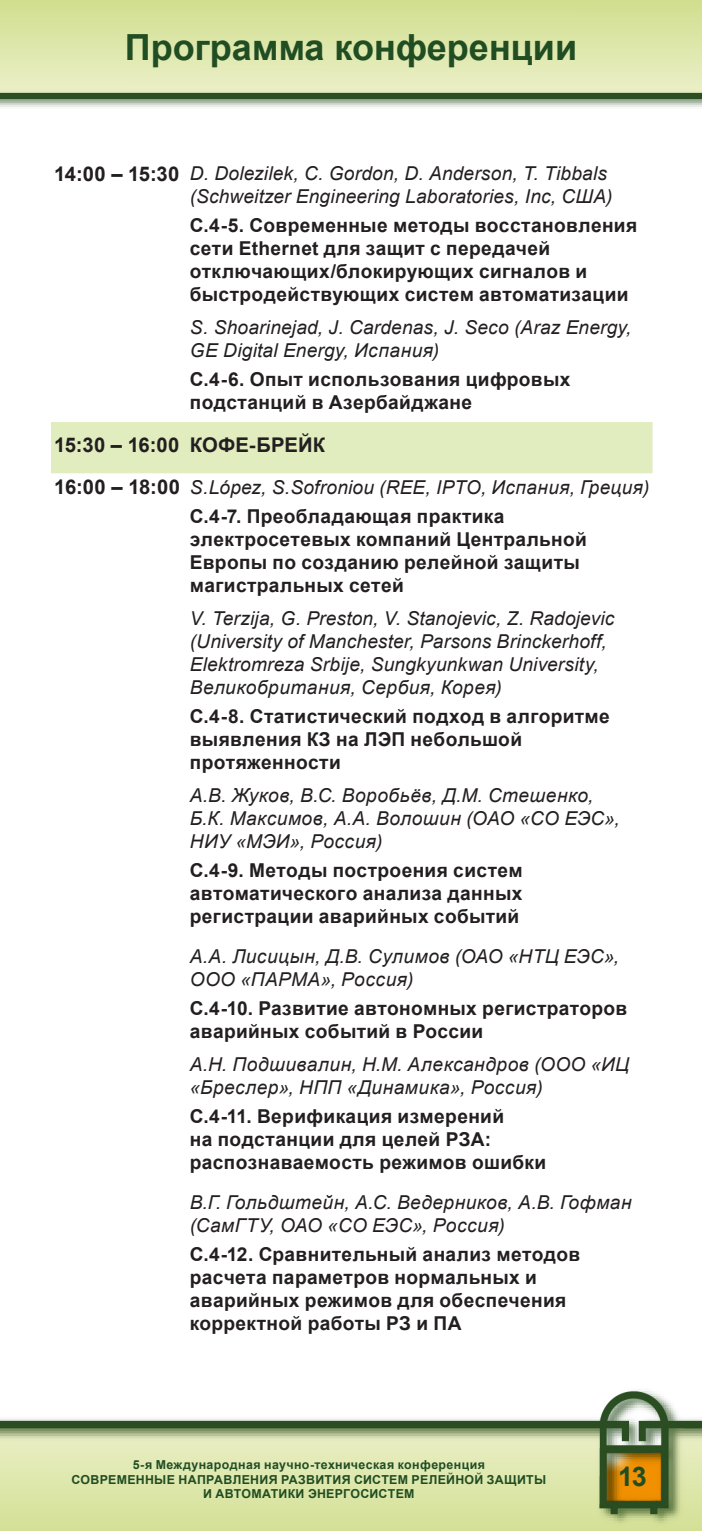
<style>
.page{position:relative;width:702px;height:1531px;background:#fff}
.page>*{position:absolute;margin:0;border:0;box-sizing:border-box;transform-origin:0 0}
.t1{font:700 36px "Arial";color:#214d23}
.t2{font:700 27px "Arial";color:#214d23}
.BASREC_table_data{font:700 20.25px "Arial";letter-spacing:-.005em;color:#231f20}
.BASREC_table_text_bo{font:700 20.25px "Arial";color:#231f20}
.BASREC_table_text_bo-2{font:700 19.12px/22.9px "Arial";letter-spacing:.02em;color:#231f20}
.BASREC_table_text_it{font:italic 19.12px/22.9px "Arial";letter-spacing:.015em;color:#231f20}
.t3{font:700 12.38px/14.8px "Arial";letter-spacing:.025em;color:#214d23;text-align:center}
</style>
<div class="page">
<img style="left:0;top:1390px;width:702px;height:141px">
<img style="left:0;top:0;width:702px;height:107px">
<div style="left:51px;top:422px;width:601px;height:51px;background:#e1ecbf"></div>
<h1 class="t1" style="left:125px;top:23px;width:454px">Программа конференции</h1>
<p class="BASREC_table_data" style="left:54px;top:160px;width:126px">14:00 – 15:30</p>
<p class="BASREC_table_text_it" style="left:190px;top:162px;width:424px">D. Dolezilek, C. Gordon, D. Anderson, T. Tibbals (Schweitzer Engineering Laboratories, Inc, США)</p>
<p class="BASREC_table_text_bo-2" style="left:190px;top:214px;width:449px">С.4-5. Современные методы восстановления сети Ethernet для защит с передачей отключающих/блокирующих сигналов и быстродействующих систем автоматизации</p>
<p class="BASREC_table_text_it" style="left:190px;top:316px;width:443px">S. Shoarinejad, J. Cardenas, J. Seco (Araz Energy,<br>GE Digital Energy, Испания)</p>
<p class="BASREC_table_text_bo-2" style="left:190px;top:369px;width:382px">С.4-6. Опыт использования цифровых подстанций в Азербайджане</p>
<p class="BASREC_table_data" style="left:54px;top:431px;width:127px">15:30 – 16:00</p>
<p class="BASREC_table_text_bo" style="left:190px;top:431px;width:137px">КОФЕ-БРЕЙК</p>
<p class="BASREC_table_data" style="left:54px;top:474px;width:127px">16:00 – 18:00</p>
<p class="BASREC_table_text_it" style="left:190px;top:476px;width:461px">S.López, S.Sofroniou (REE, IPTO, Испания, Греция)</p>
<p class="BASREC_table_text_bo-2" style="left:190px;top:505px;width:398px">С.4-7. Преобладающая практика электросетевых компаний Центральной<br>Европы по созданию релейной защиты магистральных сетей</p>
<p class="BASREC_table_text_it" style="left:190px;top:607px;width:426px">V. Terzija, G. Preston, V. Stanojevic, Z. Radojevic (University of Manchester, Parsons Brinckerhoff, Elektromreza Srbije, Sungkyunkwan University, Великобритания, Сербия, Корея)</p>
<p class="BASREC_table_text_bo-2" style="left:190px;top:705px;width:421px">С.4-8. Статистический подход в алгоритме выявления КЗ на ЛЭП небольшой протяженности</p>
<p class="BASREC_table_text_it" style="left:190px;top:784px;width:431px">А.В. Жуков, В.С. Воробьёв, Д.М. Стешенко,<br>Б.К. Максимов, А.А. Волошин (ОАО «СО ЕЭС»,<br>НИУ «МЭИ», Россия)</p>
<p class="BASREC_table_text_bo-2" style="left:190px;top:860px;width:334px;text-align:justify">С.4-9. Методы построения систем автоматического анализа данных регистрации аварийных событий</p>
<p class="BASREC_table_text_it" style="left:190px;top:945px;width:431px">А.А. Лисицын, Д.В. Сулимов (ОАО «НТЦ ЕЭС»,<br>ООО «ПАРМА», Россия)</p>
<p class="BASREC_table_text_bo-2" style="left:190px;top:997px;width:439px">С.4-10. Развитие автономных регистраторов аварийных событий в России</p>
<p class="BASREC_table_text_it" style="left:190px;top:1053px;width:441px">А.Н. Подшивалин, Н.М. Александров (ООО «ИЦ «Бреслер», НПП «Динамика», Россия)</p>
<p class="BASREC_table_text_bo-2" style="left:190px;top:1105px;width:358px">С.4-11. Верификация измерений<br>на подстанции для целей РЗА: распознаваемость режимов ошибки</p>
<p class="BASREC_table_text_it" style="left:190px;top:1190px;width:443px">В.Г. Гольдштейн, А.С. Ведерников, А.В. Гофман (СамГТУ, ОАО «СО ЕЭС», Россия)</p>
<p class="BASREC_table_text_bo-2" style="left:190px;top:1243px;width:392px">С.4-12. Сравнительный анализ методов расчета параметров нормальных и аварийных режимов для обеспечения корректной работы РЗ и ПА</p>
<p class="t3" style="left:71px;top:1457px;width:476px">5-я Международная научно-техническая конференция<br>СОВРЕМЕННЫЕ НАПРАВЛЕНИЯ РАЗВИТИЯ СИСТЕМ РЕЛЕЙНОЙ ЗАЩИТЫ<br>И АВТОМАТИКИ ЭНЕРГОСИСТЕМ</p>
<h2 class="t2" style="left:618px;top:1458px;width:30px">13</h2>
</div>
